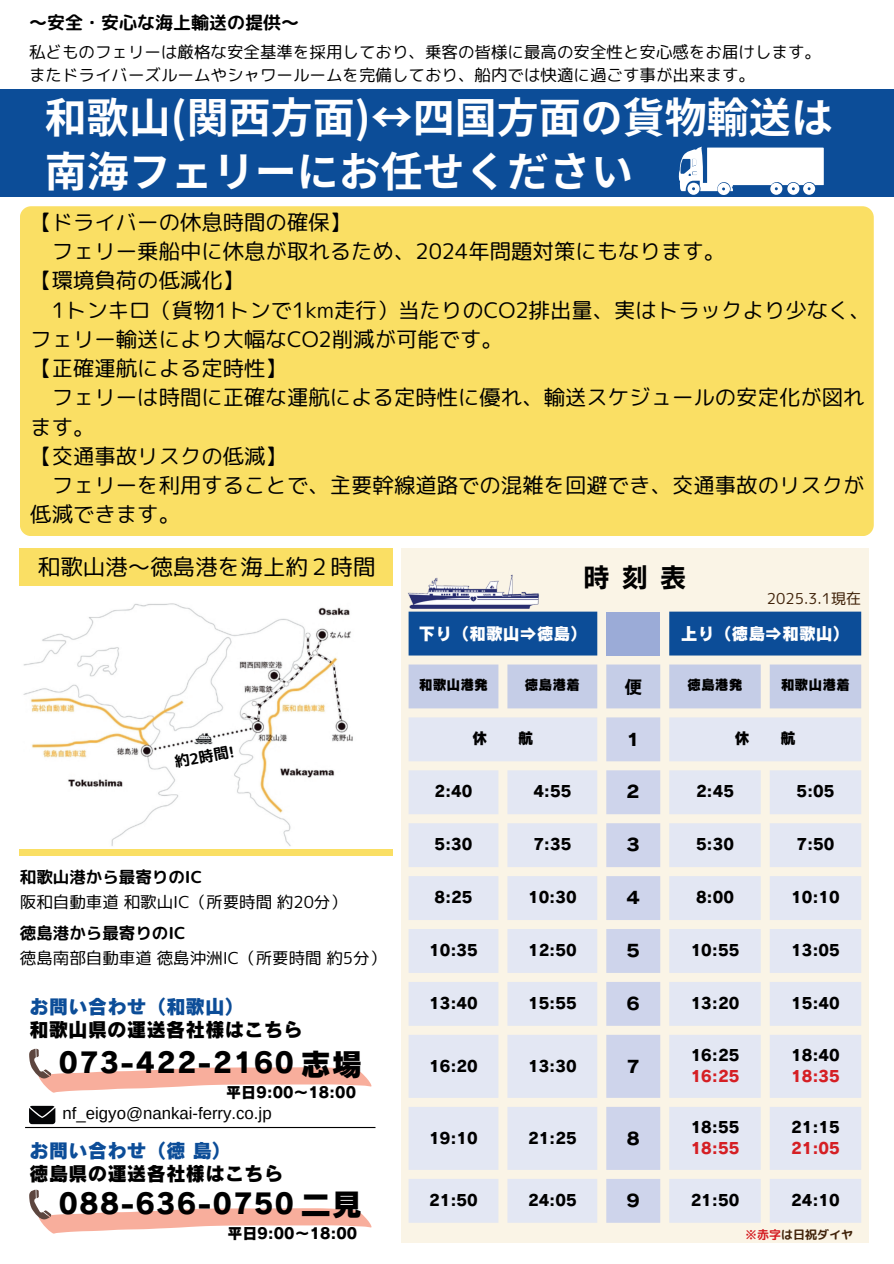
<style>
.page{position:relative;width:894px;height:1264px;background:#fff}
.page>*{position:absolute;margin:0;border:0;box-sizing:border-box;transform-origin:0 0}
.t1{font:700 42px/54px "Noto Sans JP";color:#fff}
.t2{font:27.6px "Canva Rodin Pro N EB";letter-spacing:.055em;color:#000}
.t3{font:25.5px "TEST New Rodin B";color:#000}
.t4{font:22.5px "rounded mplus 1 p regular";color:#000}
.t5{font:21.3px "rounded mplus 1 p regular";color:#000}
.t6{font:19.5px "Canva Rodin Pro N EB";color:#000}
.t7{font:19.5px "Canva Rodin Pro N EB";color:#0c4d98}
.t8{font:18.3px "Motoya Gothic Std W6";color:#000}
.t9{font:18px "rounded mplus 1 p bold";color:#000}
.t10{font:16.8px "Arimo";color:#000}
.t11{font:16.8px "Canva Rodin Pro N EB";color:#fff}
.t12{font:16.8px "Canva Rodin Pro N EB";color:#000}
.t13{font:16.5px/22.5px "rounded mplus 1 p regular";color:#000}
.t14{font:16.5px "rounded mplus 1 p bold";color:#000}
.t15{font:15.3px "Canva Rodin Pro N EB";color:#000}
.t16{font:15.3px "Canva Rodin Pro N EB";color:#d51f24}
.t17{font:15px "Canva Rodin Pro N EB";color:#000}
.t18{font:15px "rounded mplus 1 p regular";color:#41230a}
.t19{font:15px "rounded mplus 1 p bold";color:#000}
.t20{font:13.8px "Canva Rodin Pro N EB";color:#000}
.t21{font:12px "rounded mplus 1 p bold";color:#41230a}
.s1{font-size:30.75px}
.s2{color:#d51f24}
</style>
<div class="page">
<div style="left:401px;top:548px;width:467px;height:695px;background:#faf4e6"></div>
<div style="left:408px;top:611px;width:453px;height:44px;background:#0c4d98"></div>
<div style="left:606px;top:611px;width:54px;height:44px;background:#9babd7"></div>
<svg style="left:408px;top:664px;width:453px;height:44px;background:#c9d0e6"></svg>
<svg style="left:409px;top:717px;width:452px;height:505px;fill:#e3e7f3"></svg>
<svg style="left:606px;top:717px;width:54px;height:505px;background:#d5d9ea"></svg>
<div style="left:20px;top:206px;width:852px;height:330px;background:#fadf64;border-radius:11px"></div>
<div style="left:0;top:89px;width:893px;height:108px;background:#0c4d98"></div>
<img style="left:408px;top:574px;width:136px;height:38px">
<svg style="left:678px;top:147px;width:145px;height:48px"></svg>
<div style="left:20px;top:548px;width:373px;height:307px;background:#fadf64"></div>
<img style="left:20px;top:586px;width:373px;height:262px">
<svg style="left:29px;top:1048px;width:342px;height:44px"></svg>
<svg style="left:29px;top:1189px;width:342px;height:44px"></svg>
<hr style="left:25px;top:1126px;width:350px;height:2px;background:#000">
<svg style="left:29px;top:1105px;width:26px;height:19px"></svg>
<p class="t9" style="left:29px;top:10px;width:271px">〜安全・安心な海上輸送の提供〜</p>
<p class="t13" style="left:29px;top:41px;width:793px">私どものフェリーは厳格な安全基準を採用しており、乗客の皆様に最高の安全性と安心感をお届けします。またドライバーズルームやシャワールームを完備しており、船内では快適に過ごす事が出来ます。</p>
<h1 class="t1" style="left:45px;top:92px;width:789px">和歌山 (関西方面)↔四国方面の貨物輸送は南海フェリーにお任せください</h1>
<p class="t5" style="left:30px;top:207px;width:322px">【ドライバーの休息時間の確保】</p>
<p class="t5" style="left:52px;top:236px;width:674px">フェリー乗船中に休息が取れるため、2024年問題対策にもなります。</p>
<p class="t5" style="left:30px;top:265px;width:215px">【環境負荷の低減化】</p>
<p class="t5" style="left:30px;top:294px;width:841px">　1トンキロ（貨物1トンで1km走行）当たりのCO2排出量、実はトラックより少なく、</p>
<p class="t5" style="left:30px;top:324px;width:474px">フェリー輸送により大幅なCO2削減が可能です。</p>
<p class="t5" style="left:30px;top:353px;width:258px">【正確運航による定時性】</p>
<p class="t5" style="left:30px;top:382px;width:835px">　フェリーは時間に正確な運航による定時性に優れ、輸送スケジュールの安定化が図れ</p>
<p class="t5" style="left:30px;top:411px;width:66px">ます。</p>
<p class="t5" style="left:30px;top:441px;width:258px">【交通事故リスクの低減】</p>
<p class="t5" style="left:30px;top:470px;width:835px">　フェリーを利用することで、主要幹線道路での混雑を回避でき、交通事故のリスクが</p>
<p class="t5" style="left:30px;top:499px;width:151px">低減できます。</p>
<p class="t4" style="left:38px;top:550px;width:339px">和歌山港〜徳島港を海上約２時間</p>
<p class="t19" style="left:173px;top:751px;width:62px;rotate:-10deg">約2時間!</p>
<p class="t14" style="left:20px;top:865px;width:184px">和歌山港から最寄りのIC</p>
<p class="t13" style="left:20px;top:890px;width:328px">阪和自動車道 和歌山IC（所要時間 約20分）</p>
<p class="t14" style="left:20px;top:921px;width:167px">徳島港から最寄りのIC</p>
<p class="t13" style="left:20px;top:946px;width:368px">徳島南部自動車道 徳島沖洲IC（所要時間 約5分）</p>
<p class="t7" style="left:29px;top:993px;width:216px">お問い合わせ（和歌山）</p>
<p class="t6" style="left:29px;top:1016px;width:275px">和歌山県の運送各社様はこちら</p>
<p class="t2" style="left:59px;top:1043px;width:305px">073-422-2160 <span class="s1">志場</span></p>
<p class="t17" style="left:226px;top:1082px;width:131px">平日9:00〜18:00</p>
<p class="t10" style="left:63px;top:1102px;width:210px">nf_eigyo@nankai-ferry.co.jp</p>
<p class="t7" style="left:29px;top:1136px;width:204px">お問い合わせ（徳島）</p>
<p class="t6" style="left:29px;top:1160px;width:255px">徳島県の運送各社様はこちら</p>
<p class="t2" style="left:59px;top:1184px;width:301px">088-636-0750 <span class="s1">二見</span></p>
<p class="t17" style="left:227px;top:1223px;width:131px">平日9:00〜18:00</p>
<p class="t3" style="left:583px;top:564px;width:103px">時 刻 表</p>
<p class="t18" style="left:766px;top:588px;width:96px">2025.3.1現在</p>
<p class="t11" style="left:418px;top:621px;width:170px">下り（和歌山 ⇒徳島）</p>
<p class="t11" style="left:680px;top:621px;width:170px">上り（徳島⇒和歌山）</p>
<p class="t20" style="left:418px;top:675px;width:71px">和歌山港発</p>
<p class="t20" style="left:524px;top:675px;width:57px">徳島港着</p>
<p class="t8" style="left:624px;top:674px;width:20px">便</p>
<p class="t20" style="left:687px;top:675px;width:57px">徳島港発</p>
<p class="t20" style="left:780px;top:675px;width:71px">和歌山港着</p>
<p class="t15" style="left:472px;top:728px;width:17px">休</p>
<p class="t15" style="left:518px;top:728px;width:17px">航</p>
<p class="t12" style="left:624px;top:727px;width:18px">１</p>
<p class="t15" style="left:734px;top:728px;width:17px">休</p>
<p class="t15" style="left:780px;top:728px;width:17px">航</p>
<p class="t15" style="left:434px;top:781px;width:39px">2:40</p>
<p class="t15" style="left:533px;top:781px;width:39px">4:55</p>
<p class="t12" style="left:624px;top:780px;width:18px">２</p>
<p class="t15" style="left:695px;top:781px;width:39px">2:45</p>
<p class="t15" style="left:796px;top:781px;width:39px">5:05</p>
<p class="t15" style="left:434px;top:833px;width:39px">5:30</p>
<p class="t15" style="left:533px;top:833px;width:39px">7:35</p>
<p class="t12" style="left:624px;top:833px;width:18px">３</p>
<p class="t15" style="left:695px;top:833px;width:39px">5:30</p>
<p class="t15" style="left:796px;top:833px;width:39px">7:50</p>
<p class="t15" style="left:434px;top:886px;width:39px">8:25</p>
<p class="t15" style="left:528px;top:886px;width:50px">10:30</p>
<p class="t12" style="left:624px;top:886px;width:18px">４</p>
<p class="t15" style="left:695px;top:886px;width:39px">8:00</p>
<p class="t15" style="left:791px;top:886px;width:50px">10:10</p>
<p class="t15" style="left:429px;top:939px;width:50px">10:35</p>
<p class="t15" style="left:528px;top:939px;width:50px">12:50</p>
<p class="t12" style="left:624px;top:939px;width:18px">５</p>
<p class="t15" style="left:690px;top:939px;width:50px">10:55</p>
<p class="t15" style="left:791px;top:939px;width:50px">13:05</p>
<p class="t15" style="left:429px;top:992px;width:50px">13:40</p>
<p class="t15" style="left:528px;top:992px;width:50px">15:55</p>
<p class="t12" style="left:624px;top:992px;width:18px">６</p>
<p class="t15" style="left:690px;top:992px;width:50px">13:20</p>
<p class="t15" style="left:791px;top:992px;width:50px">15:40</p>
<p class="t15" style="left:429px;top:1055px;width:50px">16:20</p>
<p class="t15" style="left:528px;top:1055px;width:50px">13:30</p>
<p class="t12" style="left:624px;top:1055px;width:18px">７</p>
<p class="t15" style="left:429px;top:1127px;width:50px">19:10</p>
<p class="t15" style="left:528px;top:1127px;width:50px">21:25</p>
<p class="t12" style="left:624px;top:1127px;width:18px">８</p>
<p class="t15" style="left:690px;top:1044px;width:50px">16:25</p>
<p class="t16" style="left:690px;top:1065px;width:50px">16:25</p>
<p class="t15" style="left:690px;top:1116px;width:50px">18:55</p>
<p class="t16" style="left:690px;top:1137px;width:50px">18:55</p>
<p class="t15" style="left:791px;top:1044px;width:50px">18:40</p>
<p class="t16" style="left:791px;top:1065px;width:50px">18:35</p>
<p class="t15" style="left:791px;top:1116px;width:50px">21:15</p>
<p class="t16" style="left:791px;top:1137px;width:50px">21:05</p>
<p class="t15" style="left:429px;top:1189px;width:50px">21:50</p>
<p class="t15" style="left:528px;top:1189px;width:50px">24:05</p>
<p class="t12" style="left:624px;top:1188px;width:18px">９</p>
<p class="t15" style="left:690px;top:1189px;width:50px">21:50</p>
<p class="t15" style="left:791px;top:1189px;width:50px">24:10</p>
<p class="t21" style="left:744px;top:1226px;width:110px"><span class="s2">※赤字</span>は日祝ダイヤ</p>
</div>
